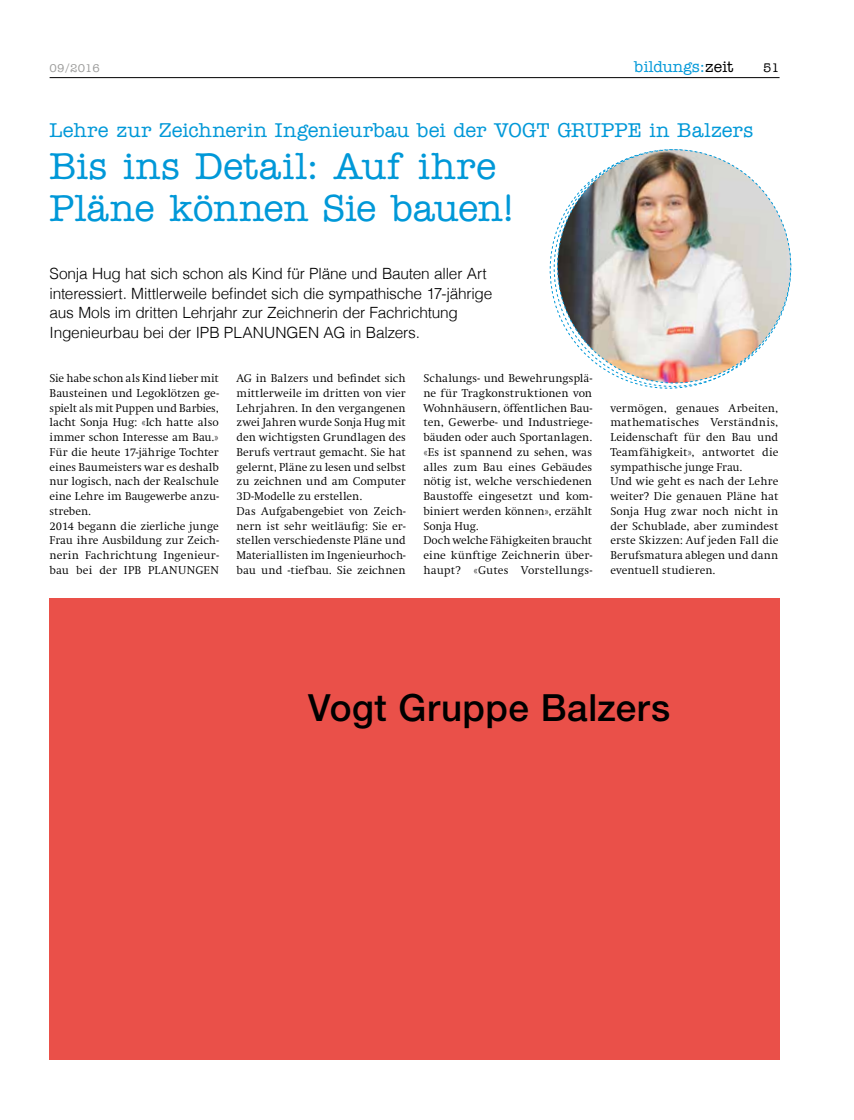
<style>
.page{position:relative;width:854px;height:1120px;background:#fff}
.page>*{position:absolute;margin:0;border:0;box-sizing:border-box;transform-origin:0 0}
.t1{font:500 37.5px/41.9px "American Typewriter";color:#0098d8}
.t2{font:500 37.5px "Helvetica Neue LT";letter-spacing:.015em;color:#000}
.t3{font:500 20px "American Typewriter";letter-spacing:.005em;color:#0098d8}
.t4{font:500 15.62px "American Typewriter";color:#0098d8}
.t5{font:300 15.5px/19.8px "Helvetica";letter-spacing:-.015em;color:#000}
.t6{font:500 12.5px "American Typewriter";color:#000}
.t7{font:300 11.75px/14.8px "Swift";color:#000}
.t8{font:500 11.25px "American Typewriter";color:#9d9d9c}
.s1{color:#000}
</style>
<div class="page">
<hr style="left:50px;top:77px;width:730px;height:1px;background:#000">
<div style="left:50px;top:598px;width:730px;height:461px;background:#ea5049"></div>
<svg style="left:549px;top:231px;width:243px;height:158px"></svg>
<img style="left:557px;top:149px;width:234px;height:234px">
<p class="t8" style="left:50px;top:62px;width:52px">09/2016</p>
<h3 class="t4" style="left:634px;top:57px;width:101px">bildungs:<span class="s1">zeit</span></h3>
<p class="t6" style="left:763px;top:60px;width:18px">51</p>
<h2 class="t3" style="left:50px;top:119px;width:705px">Lehre zur Zeichnerin Ingenieurbau bei der VOGT GRUPPE in Balzers</h2>
<h1 class="t1" style="left:50px;top:145px;width:467px">Bis ins Detail: Auf ihre<br>Pläne können Sie bauen!</h1>
<p class="t5" style="left:50px;top:262px;width:444px">Sonja Hug hat sich schon als Kind für Pläne und Bauten aller Art interessiert. Mittlerweile befindet sich die sympathische 17-jährige aus Mols im dritten Lehrjahr zur Zeichnerin der Fachrichtung Ingenieurbau bei der IPB PLANUNGEN AG in Balzers.</p>
<p class="t7" style="left:50px;top:371px;width:171px">Sie habe schon als Kind lieber mit<br>Bausteinen und Legoklötzen ge&shy;spielt als mit Puppen und Barbies, lacht Sonja Hug: «Ich hatte also immer schon Interesse am Bau.»<br>Für die heute 17-jährige Tochter eines Baumeisters war es deshalb nur logisch, nach der Realschule eine Lehre im Baugewerbe anzu&shy;streben.<br>2014 begann die zierliche junge<br>Frau ihre Ausbildung zur Zeich&shy;nerin Fachrichtung Ingenieur&shy;bau bei der IPB PLANUNGEN</p>
<p class="t7" style="left:237px;top:371px;width:171px">AG in Balzers und befindet sich mittlerweile im dritten von vier<br>Lehrjahren. In den vergangenen zwei Jahren wurde Sonja Hug mit den wichtigsten Grundlagen des<br>Berufs vertraut gemacht. Sie hat gelernt, Pläne zu lesen und selbst zu zeichnen und am Computer<br>3D-Modelle zu erstellen.<br>Das Aufgabengebiet von Zeich&shy;nern ist sehr weitläufig: Sie er&shy;stellen verschiedenste Pläne und<br>Materiallisten im Ingenieurhoch&shy;bau und -tiefbau. Sie zeichnen</p>
<p class="t7" style="left:423px;top:371px;width:170px">Schalungs- und Bewehrungsplä&shy;ne für Tragkonstruktionen von<br>Wohnhäusern, öffentlichen Bau&shy;ten, Gewerbe- und Industriege&shy;bäuden oder auch Sportanlagen. «Es ist spannend zu sehen, was alles zum Bau eines Gebäudes nötig ist, welche verschiedenen<br>Baustoffe eingesetzt und kom&shy;biniert werden können», erzählt<br>Sonja Hug.<br>Doch welche Fähigkeiten braucht eine künftige Zeichnerin über&shy;haupt? «Gutes Vorstellungs-</p>
<p class="t7" style="left:610px;top:401px;width:170px">vermögen, genaues Arbeiten, mathematisches Verständnis,<br>Leidenschaft für den Bau und<br>Teamfähigkeit», antwortet die sympathische junge Frau.<br>Und wie geht es nach der Lehre weiter? Die genauen Pläne hat<br>Sonja Hug zwar noch nicht in der Schublade, aber zumindest erste Skizzen: Auf jeden Fall die<br>Berufsmatura ablegen und dann eventuell studieren.</p>
<h1 class="t2" style="left:308px;top:686px;width:363px">Vogt Gruppe Balzers</h1>
</div>
